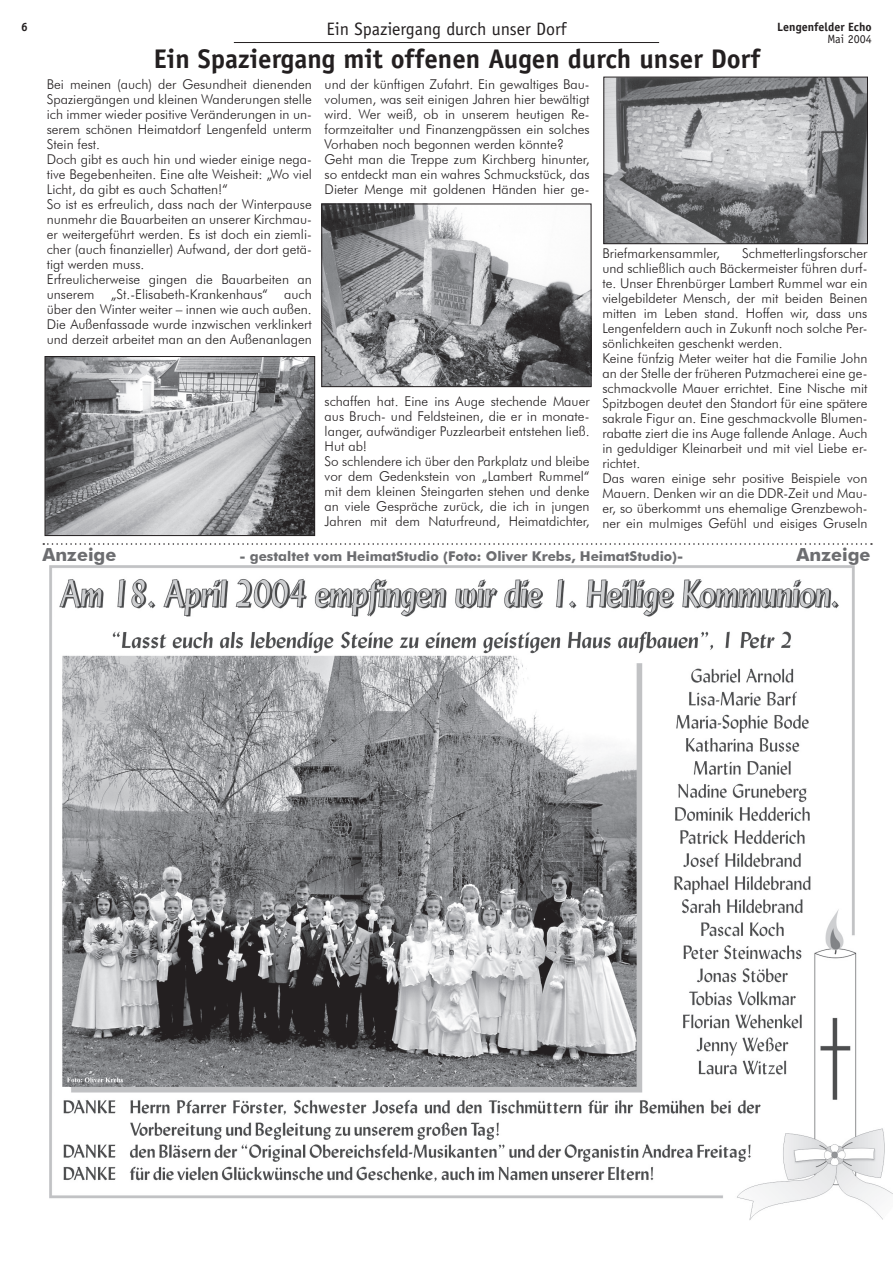
<style>
.page{position:relative;width:893px;height:1263px;background:#fff}
.page>*{position:absolute;margin:0;border:0;box-sizing:border-box;transform-origin:0 0}
.t1{font:700 27px "Officina Sans";color:#231f20}
.t2{font:18px "Officina Sans";color:#231f20}
.t3{font:700 18px "Futura BT";color:#6c6d70}
.t4{font:300 13.5px/15px "Futura BT";color:#231f20}
.t5{font:700 13.5px "Futura BT";color:#6c6d70}
.t6{font:700 12px "Officina Sans";color:#231f20}
.t7{font:12px "Officina Sans";color:#231f20}
</style>
<div class="page">
<hr style="left:234px;top:42px;width:425px;height:1px;background:#231f20">
<img style="left:49px;top:565px;width:844px;height:655px">
<svg style="left:43px;top:543px;width:829px;height:2px"></svg>
<img style="left:47px;top:358px;width:266px;height:176px">
<div style="left:45px;top:356px;width:270px;height:180px;border:1px solid #231f20"></div>
<img style="left:324px;top:206px;width:265px;height:179px">
<div style="left:322px;top:204px;width:269px;height:183px;border:1px solid #231f20"></div>
<img style="left:606px;top:79px;width:260px;height:163px">
<div style="left:604px;top:77px;width:264px;height:167px;border:1px solid #231f20"></div>
<h2 class="t2" style="left:326px;top:18px;width:242px">Ein Spaziergang durch unser Dorf</h2>
<p class="t6" style="left:21px;top:19px;width:8px">6</p>
<p class="t6" style="left:777px;top:19px;width:96px">Lengenfelder Echo</p>
<p class="t7" style="left:827px;top:32px;width:46px">Mai 2004</p>
<h1 class="t1" style="left:154px;top:42px;width:608px">Ein Spaziergang mit offenen Augen durch unser Dorf</h1>
<p class="t4" style="left:47px;top:77px;width:267px">Bei meinen (auch) der Gesundheit dienenden Spaziergängen und kleinen Wanderungen stelle ich immer wieder positive Veränderungen in un&shy;serem schönen Heimatdorf Lengenfeld unterm Stein fest.<br>Doch gibt es auch hin und wieder einige nega&shy;tive Begebenheiten. Eine alte Weisheit: „Wo viel Licht, da gibt es auch Schatten!“<br>So ist es erfreulich, dass nach der Winterpause nunmehr die Bauarbeiten an unserer Kirchmau&shy;er weitergeführt werden. Es ist doch ein ziemli&shy;cher (auch finanzieller) Aufwand, der dort getä&shy;tigt werden muss.<br>Erfreulicherweise gingen die Bauarbeiten an unserem „St.-Elisabeth-Krankenhaus“ auch über den Winter weiter – innen wie auch außen.<br>Die Außenfassade wurde inzwischen verklinkert und derzeit arbeitet man an den Außenanlagen</p>
<p class="t4" style="left:325px;top:77px;width:267px">und der künftigen Zufahrt. Ein gewaltiges Bau&shy;volumen, was seit einigen Jahren hier bewältigt wird. Wer weiß, ob in unserem heutigen Re&shy;formzeitalter und Finanzengpässen ein solches Vorhaben noch begonnen werden könnte?<br>Geht man die Treppe zum Kirchberg hinunter, so entdeckt man ein wahres Schmuckstück, das Dieter Menge mit goldenen Händen hier ge-</p>
<p class="t4" style="left:602px;top:246px;width:267px;text-indent:140px">Schmetterlingsforscher und schließlich auch Bäckermeister führen durf&shy;te. Unser Ehrenbürger Lambert Rummel war ein vielgebildeter Mensch, der mit beiden Beinen mitten im Leben stand. Hoffen wir, dass uns Lengenfeldern auch in Zukunft noch solche Per&shy;sönlichkeiten geschenkt werden.<br>Keine fünfzig Meter weiter hat die Familie John an der Stelle der früheren Putzmacherei eine ge&shy;schmackvolle Mauer errichtet. Eine Nische mit Spitzbogen deutet den Standort für eine spätere sakrale Figur an. Eine geschmackvolle Blumen&shy;rabatte ziert die ins Auge fallende Anlage. Auch in geduldiger Kleinarbeit und mit viel Liebe er&shy;richtet.<br>Das waren einige sehr positive Beispiele von Mauern. Denken wir an die DDR-Zeit und Mau&shy;er, so überkommt uns ehemalige Grenzbewoh&shy;ner ein mulmiges Gefühl und eisiges Gruseln</p>
<p class="t4" style="left:602px;top:246px;width:119px">Briefmarkensammler,</p>
<p class="t4" style="left:325px;top:394px;width:267px">schaffen hat. Eine ins Auge stechende Mauer aus Bruch- und Feldsteinen, die er in monate&shy;langer, aufwändiger Puzzlearbeit entstehen ließ.<br>Hut ab!<br>So schlendere ich über den Parkplatz und bleibe vor dem Gedenkstein von „Lambert Rummel“ mit dem kleinen Steingarten stehen und denke an viele Gespräche zurück, die ich in jungen Jahren mit dem Naturfreund, Heimatdichter,</p>
<h2 class="t3" style="left:43px;top:543px;width:75px">Anzeige</h2>
<p class="t5" style="left:239px;top:547px;width:445px">- gestaltet vom HeimatStudio (Foto: Oliver Krebs, HeimatStudio)-</p>
<h2 class="t3" style="left:797px;top:543px;width:75px">Anzeige</h2>
</div>
